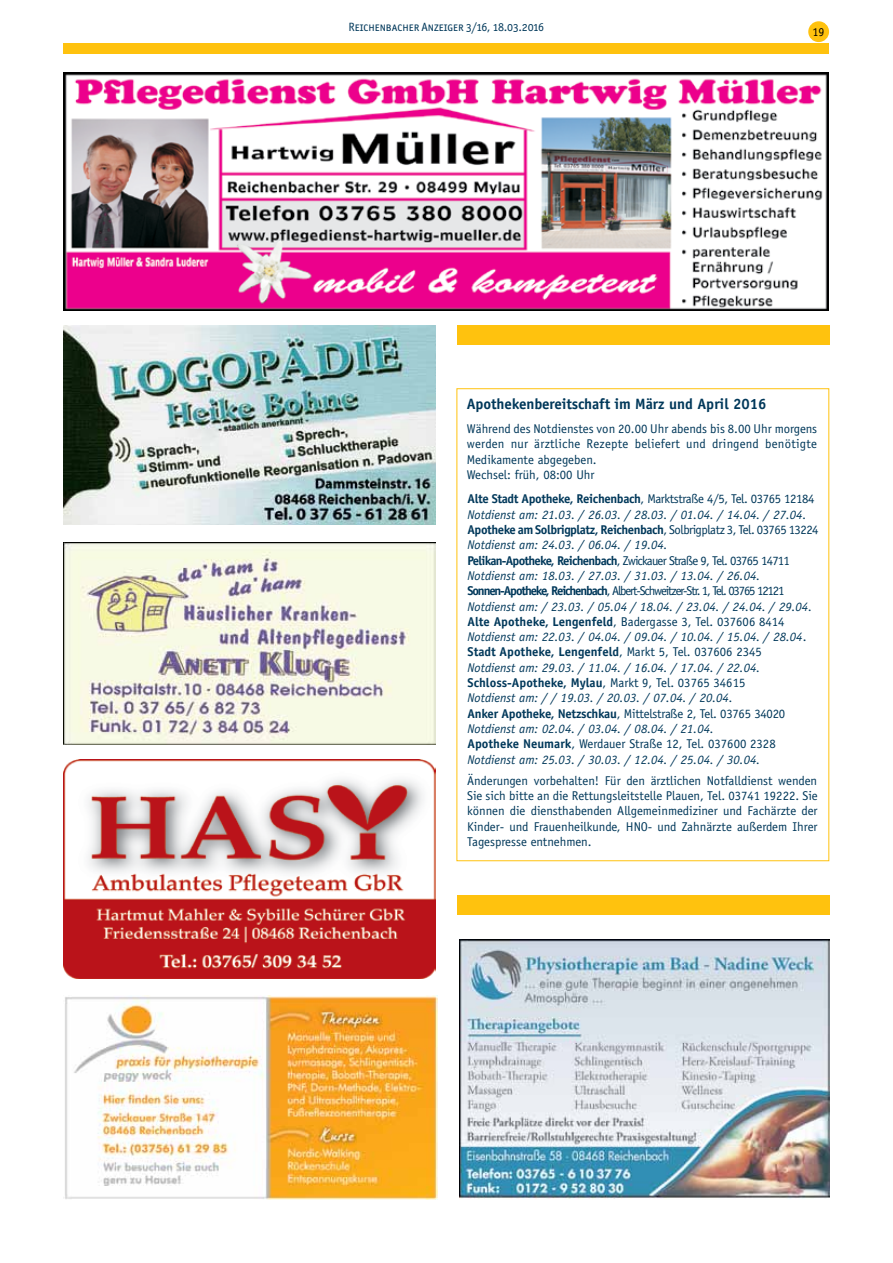
<style>
.page{position:relative;width:893px;height:1263px;background:#fff}
.page>*{position:absolute;margin:0;border:0;box-sizing:border-box;transform-origin:0 0}
.t1{font:700 15px "Officina Sans";letter-spacing:-.01em;color:#00385a}
.t2{font:italic 12.75px/15.3px "Officina Sans";color:#00385a}
.t3{font:12.75px/15.3px "Officina Sans";color:#00385a;text-align:justify}
.t4{font:12px "Officina San ITC Book SC";color:#00385a}
.t5{font:12px "Officina Sans";color:#000}
.s1{font-weight:700;font-style:normal}
.s2{font-style:normal}
</style>
<div class="page">
<div style="left:809px;top:22px;width:19px;height:19px;background:#ffc20e;border-radius:50%"></div>
<div style="left:808px;top:21px;width:21px;height:21px;border:2px solid #ffc20e;border-radius:50%"></div>
<div style="left:64px;top:44px;width:765px;height:10px;background:#ffc20e"></div>
<img style="left:64px;top:72px;width:765px;height:238px">
<img style="left:64px;top:542px;width:372px;height:202px">
<img style="left:64px;top:759px;width:372px;height:219px">
<img style="left:64px;top:325px;width:372px;height:200px">
<img style="left:65px;top:995px;width:373px;height:204px">
<img style="left:459px;top:939px;width:370px;height:260px">
<div style="left:457px;top:325px;width:372px;height:19px;background:#ffc20e"></div>
<div style="left:457px;top:895px;width:372px;height:19px;background:#ffc20e"></div>
<p class="t4" style="left:348px;top:20px;width:197px">Reichenbacher Anzeiger 3/16, 18.03.2016</p>
<p class="t5" style="left:812px;top:25px;width:13px">19</p>
<p class="t1" style="left:467px;top:395px;width:301px">Apothekenbereitschaft im März und April 2016</p>
<p class="t3" style="left:467px;top:421px;width:352px;text-align:left">Während des Notdienstes von 20.00 Uhr abends bis 8.00 Uhr morgens werden nur ärztliche Rezepte beliefert und dringend benötigte Medikamente abgegeben.<br>Wechsel: früh, 08:00 Uhr</p>
<p class="t2" style="left:467px;top:491px;width:353px"><span class="s1">Alte Stadt Apotheke, Reichenbach</span><span class="s2">, Marktstraße 4/5, Tel. 03765 12184<br></span>Notdienst am: 21.03. / 26.03. / 28.03. / 01.04. / 14.04. / 27.04.<br><span class="s1">Apotheke am Solbrigplatz, Reichenbach</span><span class="s2">, Solbrigplatz 3, Tel. 03765 13224<br></span>Notdienst am: 24.03. / 06.04. / 19.04.<br><span class="s1">Pelikan-Apotheke, Reichenbach</span><span class="s2">, Zwickauer Straße 9, Tel. 03765 14711<br></span>Notdienst am: 18.03. / 27.03. / 31.03. / 13.04. / 26.04.<br><span class="s1">Sonnen-Apotheke, Reichenbach</span><span class="s2">, Albert-Schweitzer-Str. 1, Tel. 03765 12121<br></span>Notdienst am: / 23.03. / 05.04 / 18.04. / 23.04. / 24.04. / 29.04.<br><span class="s1">Alte Apotheke, Lengenfeld</span><span class="s2">, Badergasse 3, Tel. 037606 8414<br></span>Notdienst am: 22.03. / 04.04. / 09.04. / 10.04. / 15.04. / 28.04<span class="s2">.<br></span><span class="s1">Stadt Apotheke, Lengenfeld</span><span class="s2">, Markt 5, Tel. 037606 2345<br></span>Notdienst am: 29.03. / 11.04. / 16.04. / 17.04. / 22.04.<br><span class="s1">Schloss-Apotheke, Mylau</span><span class="s2">, Markt 9, Tel. 03765 34615<br></span>Notdienst am: / / 19.03. / 20.03. / 07.04. / 20.04.<br><span class="s1">Anker Apotheke, Netzschkau</span><span class="s2">, Mittelstraße 2, Tel. 03765 34020<br></span>Notdienst am: 02.04. / 03.04. / 08.04. / 21.04.<br><span class="s1">Apotheke Neumark</span><span class="s2">, Werdauer Straße 12, Tel. 037600 2328<br></span>Notdienst am: 25.03. / 30.03. / 12.04. / 25.04. / 30.04.</p>
<p class="t3" style="left:467px;top:773px;width:352px">Änderungen vorbehalten! Für den ärztlichen Notfalldienst wenden Sie sich bitte an die Rettungsleitstelle Plauen, Tel. 03741 19222. Sie können die diensthabenden Allgemeinmediziner und Fachärzte der Kinder- und Frauenheilkunde, HNO- und Zahnärzte außerdem Ihrer Tagespresse entnehmen.</p>
</div>
